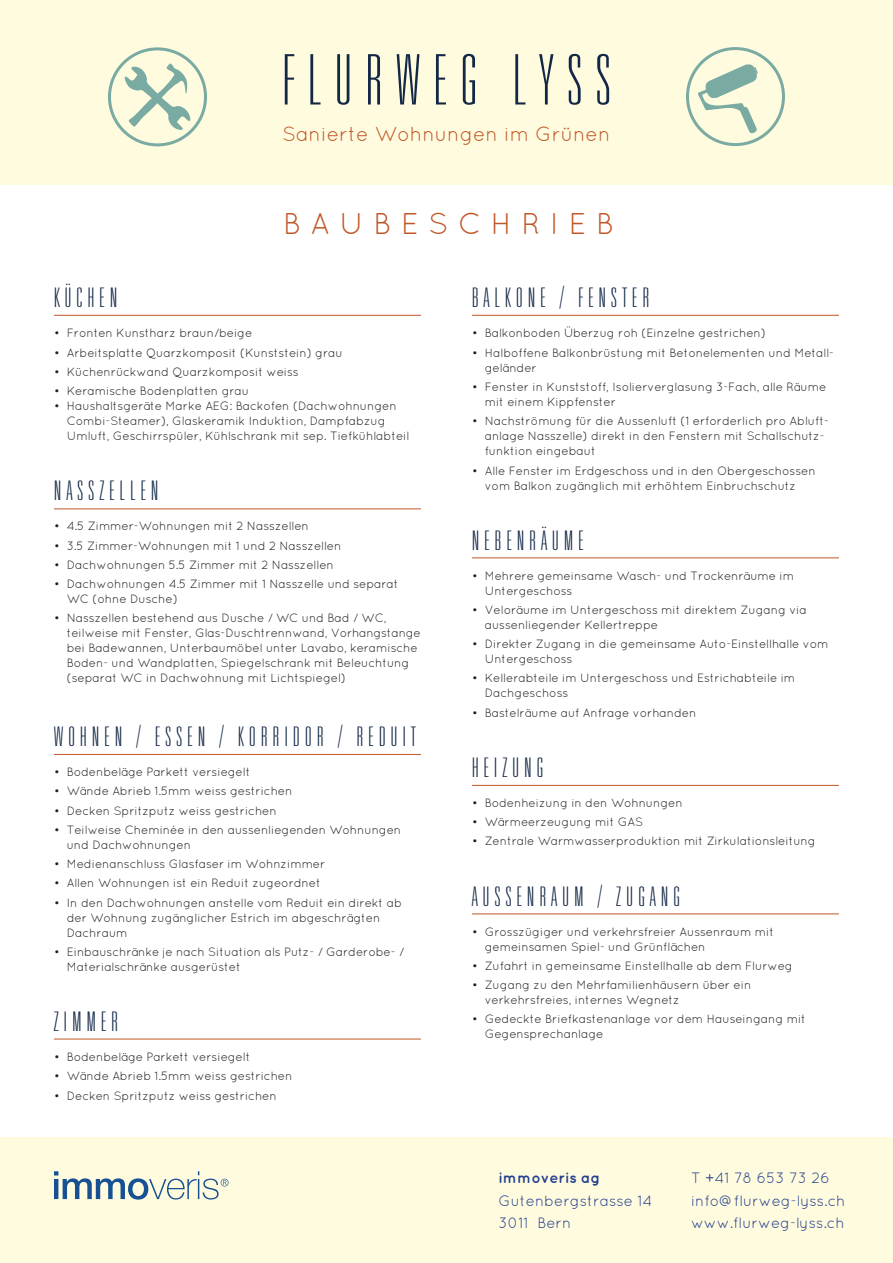
<style>
.page{position:relative;width:893px;height:1263px;background:#fff}
.page>*{position:absolute;margin:0;border:0;box-sizing:border-box;transform-origin:0 0}
.t1{font:100 ultra-condensed 69.75px "Univers LT Std";letter-spacing:.2em;color:#132846}
.t2{font:30px "Quicksand";letter-spacing:.32em;color:#c05727}
.t3{font:100 ultra-condensed 27px "Univers LT Std";letter-spacing:.2em;color:#132846}
.t4{font:20.4px "Quicksand";color:#c05727}
.t5{font:15px/22.5px "Quicksand";color:#24408f}
.t6{font:700 15px "Quicksand";color:#24408f}
.t7{font:12px/15px "Quicksand";letter-spacing:-.01em;color:#231f20}
</style>
<div class="page">
<div style="left:0;top:0;width:893px;height:185px;background:#fffbde"></div>
<div style="left:0;top:1137px;width:893px;height:126px;background:#fffbde"></div>
<svg style="left:54px;top:1171px;width:175px;height:28px"></svg>
<hr style="left:54px;top:315px;width:367px;height:1px;background:#c05727">
<hr style="left:54px;top:508px;width:367px;height:1px;background:#c05727">
<hr style="left:54px;top:754px;width:367px;height:1px;background:#c05727">
<hr style="left:54px;top:1039px;width:367px;height:1px;background:#c05727">
<hr style="left:472px;top:913px;width:367px;height:1px;background:#c05727">
<hr style="left:472px;top:785px;width:367px;height:1px;background:#c05727">
<hr style="left:472px;top:557px;width:367px;height:1px;background:#c05727">
<hr style="left:472px;top:315px;width:367px;height:1px;background:#c05727">
<svg style="left:124px;top:63px;width:67px;height:67px"></svg>
<div style="left:108px;top:47px;width:99px;height:99px;border:3px solid #79aba2;border-radius:50%"></div>
<div style="left:686px;top:47px;width:99px;height:99px;border:3px solid #79aba2;border-radius:50%"></div>
<svg style="left:698px;top:62px;width:60px;height:72px"></svg>
<h1 class="t1" style="left:282px;top:40px;width:329px">FLURWEG LYSS</h1>
<h3 class="t4" style="left:282px;top:123px;width:329px">Sanierte Wohnungen im Grünen</h3>
<h2 class="t2" style="left:283px;top:208px;width:332px">BAUBESCHRIEB</h2>
<h3 class="t3" style="left:54px;top:282px;width:65px">KÜCHEN</h3>
<p class="t7" style="left:54px;top:326px;width:200px">• Fronten Kunstharz braun/beige</p>
<p class="t7" style="left:54px;top:345px;width:290px">• Arbeitsplatte Quarzkomposit (Kunststein) grau</p>
<p class="t7" style="left:54px;top:364px;width:246px">• Küchenrückwand Quarzkomposit weiss</p>
<p class="t7" style="left:54px;top:384px;width:197px">• Keramische Bodenplatten grau</p>
<p class="t7" style="left:67px;top:399px;width:344px;text-indent:-13px">• Haushaltsgeräte Marke AEG: Backofen (Dachwohnungen<br>Combi-Steamer), Glaskeramik Induktion, Dampfabzug<br>Umluft, Geschirrspüler, Kühlschrank mit sep. Tiefkühlabteil</p>
<h3 class="t3" style="left:54px;top:475px;width:106px">NASSZELLEN</h3>
<p class="t7" style="left:54px;top:519px;width:256px">• 4.5 Zimmer-Wohnungen mit 2 Nasszellen</p>
<p class="t7" style="left:54px;top:538px;width:289px">• 3.5 Zimmer-Wohnungen mit 1 und 2 Nasszellen</p>
<p class="t7" style="left:54px;top:557px;width:281px">• Dachwohnungen 5.5 Zimmer mit 2 Nasszellen</p>
<p class="t7" style="left:67px;top:577px;width:333px;text-indent:-13px">• Dachwohnungen 4.5 Zimmer mit 1 Nasszelle und separat<br>WC (ohne Dusche)</p>
<p class="t7" style="left:67px;top:611px;width:355px;text-indent:-13px">• Nasszellen bestehend aus Dusche / WC und Bad / WC, teilweise mit Fenster, Glas-Duschtrennwand, Vorhangstange bei Badewannen, Unterbaumöbel unter Lavabo, keramische Boden- und Wandplatten, Spiegelschrank mit Beleuchtung (separat WC in Dachwohnung mit Lichtspiegel)</p>
<h3 class="t3" style="left:54px;top:721px;width:363px">WOHNEN / ESSEN / KORRIDOR / REDUIT</h3>
<p class="t7" style="left:54px;top:765px;width:198px">• Bodenbeläge Parkett versiegelt</p>
<p class="t7" style="left:54px;top:784px;width:240px">• Wände Abrieb 1.5mm weiss gestrichen</p>
<p class="t7" style="left:54px;top:803px;width:224px">• Decken Spritzputz weiss gestrichen</p>
<p class="t7" style="left:67px;top:822px;width:336px;text-indent:-13px">• Teilweise Cheminée in den aussenliegenden Wohnungen und Dachwohnungen</p>
<p class="t7" style="left:54px;top:857px;width:273px">• Medienanschluss Glasfaser im Wohnzimmer</p>
<p class="t7" style="left:54px;top:876px;width:268px">• Allen Wohnungen ist ein Reduit zugeordnet</p>
<p class="t7" style="left:67px;top:895px;width:337px;text-indent:-13px">• In den Dachwohnungen anstelle vom Reduit ein direkt ab der Wohnung zugänglicher Estrich im abgeschrägten<br>Dachraum</p>
<p class="t7" style="left:67px;top:944px;width:339px;text-indent:-13px">• Einbauschränke je nach Situation als Putz- / Garderobe- /<br>Materialschränke ausgerüstet</p>
<h3 class="t3" style="left:54px;top:1006px;width:66px">ZIMMER</h3>
<p class="t7" style="left:54px;top:1049px;width:198px">• Bodenbeläge Parkett versiegelt</p>
<p class="t7" style="left:54px;top:1069px;width:240px">• Wände Abrieb 1.5mm weiss gestrichen</p>
<p class="t7" style="left:54px;top:1088px;width:224px">• Decken Spritzputz weiss gestrichen</p>
<h3 class="t3" style="left:472px;top:282px;width:179px">BALKONE / FENSTER</h3>
<p class="t7" style="left:472px;top:326px;width:295px">• Balkonboden Überzug roh (Einzelne gestrichen)</p>
<p class="t7" style="left:485px;top:345px;width:351px;text-indent:-13px">• Halboffene Balkonbrüstung mit Betonelementen und Metall&shy;geländer</p>
<p class="t7" style="left:485px;top:379px;width:343px;text-indent:-13px">• Fenster in Kunststoff, Isolierverglasung 3-Fach, alle Räume mit einem Kippfenster</p>
<p class="t7" style="left:485px;top:414px;width:346px;text-indent:-13px">• Nachströmung für die Aussenluft (1 erforderlich pro Abluft&shy;anlage Nasszelle) direkt in den Fenstern mit Schallschutz&shy;funktion eingebaut</p>
<p class="t7" style="left:472px;top:463px;width:345px;text-align:center">• Alle Fenster im Erdgeschoss und in den Obergeschossen vom Balkon zugänglich mit erhöhtem Einbruchschutz</p>
<h3 class="t3" style="left:472px;top:524px;width:113px">NEBENRÄUME</h3>
<p class="t7" style="left:485px;top:568px;width:311px;text-indent:-13px">• Mehrere gemeinsame Wasch- und Trockenräume im<br>Untergeschoss</p>
<p class="t7" style="left:485px;top:602px;width:324px;text-indent:-13px">• Veloräume im Untergeschoss mit direktem Zugang via aussenliegender Kellertreppe</p>
<p class="t7" style="left:485px;top:637px;width:345px;text-indent:-13px">• Direkter Zugang in die gemeinsame Auto-Einstellhalle vom<br>Untergeschoss</p>
<p class="t7" style="left:485px;top:671px;width:312px;text-indent:-13px">• Kellerabteile im Untergeschoss und Estrichabteile im<br>Dachgeschoss</p>
<p class="t7" style="left:472px;top:705px;width:226px">• Bastelräume auf Anfrage vorhanden</p>
<h3 class="t3" style="left:472px;top:752px;width:73px">HEIZUNG</h3>
<p class="t7" style="left:472px;top:795px;width:212px">• Bodenheizung in den Wohnungen</p>
<p class="t7" style="left:472px;top:814px;width:173px">• Wärmeerzeugung mit GAS</p>
<p class="t7" style="left:472px;top:834px;width:345px">• Zentrale Warmwasserproduktion mit Zirkulationsleitung</p>
<h3 class="t3" style="left:472px;top:880px;width:210px">AUSSENRAUM / ZUGANG</h3>
<p class="t7" style="left:485px;top:924px;width:291px;text-indent:-13px">• Grosszügiger und verkehrsfreier Aussenraum mit gemeinsamen Spiel- und Grünflächen</p>
<p class="t7" style="left:472px;top:958px;width:322px">• Zufahrt in gemeinsame Einstellhalle ab dem Flurweg</p>
<p class="t7" style="left:485px;top:977px;width:268px;text-indent:-13px">• Zugang zu den Mehrfamilienhäusern über ein verkehrsfreies, internes Wegnetz</p>
<p class="t7" style="left:485px;top:1012px;width:323px;text-indent:-13px">• Gedeckte Briefkastenanlage vor dem Hauseingang mit<br>Gegensprechanlage</p>
<p class="t6" style="left:499px;top:1172px;width:103px">immoveris ag</p>
<p class="t5" style="left:499px;top:1189px;width:155px">Gutenbergstrasse 14<br>3011 Bern</p>
<p class="t5" style="left:691px;top:1167px;width:156px">T +41 78 653 73 26 info@flurweg-lyss.ch www.flurweg-lyss.ch</p>
</div>
